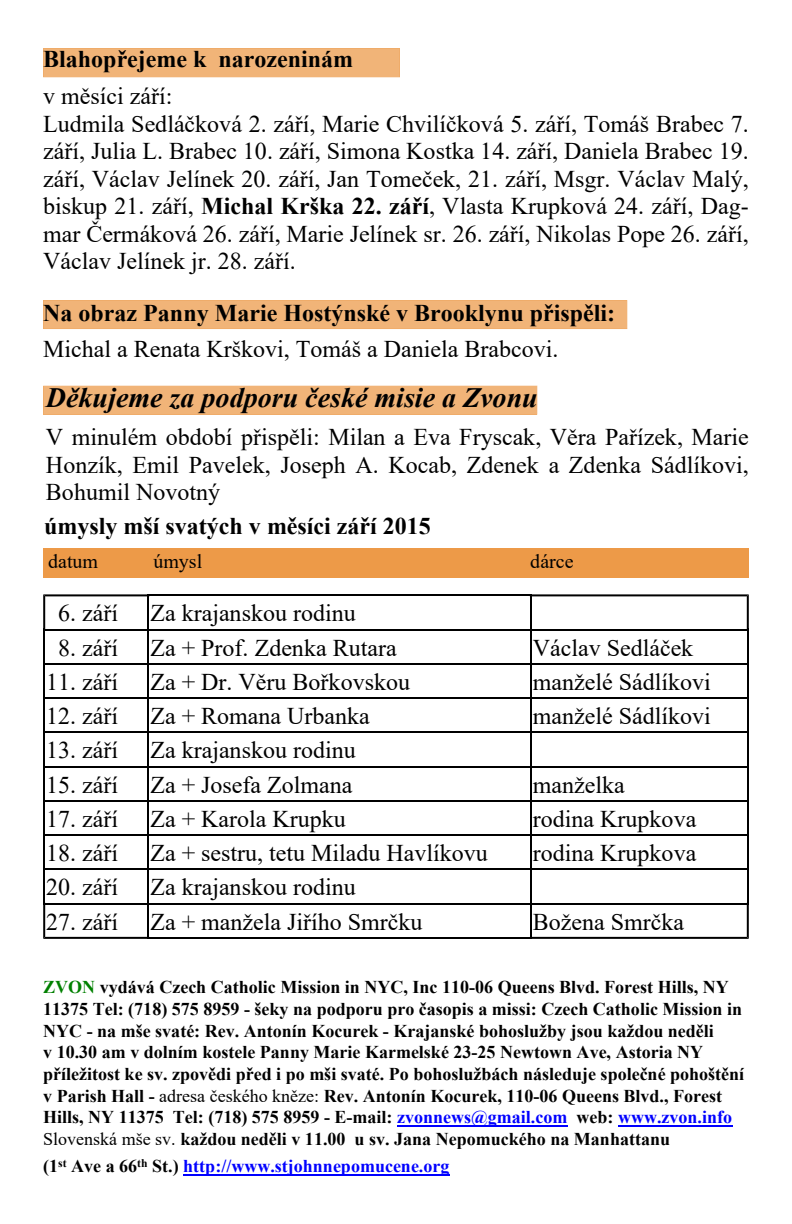
<style>
.page{position:relative;width:792px;height:1224px;background:#fff}
.page>*{position:absolute;margin:0;border:0;box-sizing:border-box;transform-origin:0 0}
.t1{font:italic 700 28px "Times New Roman";color:#000}
.t2{font:24px/27.6px "Times New Roman";color:#000;text-align:justify}
.t3{font:700 24px "Times New Roman";color:#000}
.t4{font:20px "Times New Roman";color:#000}
.t5{font:700 18px/21.6px "Times New Roman";color:#000}
.t6{font:700 18px "Times New Roman";color:#00f}
.s1{font-weight:700}
.s2{color:#008000}
.s3{font-weight:400}
.s4{color:#00f}
.s5{color:#000}
</style>
<div class="page">
<div style="left:43px;top:386px;width:494px;height:29px;background:#f1b478"></div>
<div style="left:43px;top:49px;width:357px;height:28px;background:#f1b478"></div>
<hr style="left:397px;top:1125px;width:170px;height:2px;background:#00f">
<hr style="left:618px;top:1125px;width:114px;height:2px;background:#00f">
<hr style="left:183px;top:1174px;width:267px;height:2px;background:#00f">
<div style="left:43px;top:548px;width:706px;height:29px;background:#ed9a48"></div>
<hr style="left:147px;top:594px;width:385px;height:2px;background:#000">
<hr style="left:147px;top:629px;width:385px;height:2px;background:#000">
<hr style="left:43px;top:663px;width:106px;height:2px;background:#000">
<hr style="left:147px;top:663px;width:385px;height:2px;background:#000">
<hr style="left:530px;top:663px;width:219px;height:2px;background:#000">
<hr style="left:43px;top:697px;width:106px;height:2px;background:#000">
<hr style="left:147px;top:697px;width:385px;height:2px;background:#000">
<hr style="left:530px;top:697px;width:219px;height:2px;background:#000">
<hr style="left:43px;top:731px;width:106px;height:2px;background:#000">
<hr style="left:147px;top:731px;width:385px;height:2px;background:#000">
<hr style="left:530px;top:731px;width:219px;height:2px;background:#000">
<hr style="left:43px;top:766px;width:106px;height:2px;background:#000">
<hr style="left:147px;top:766px;width:385px;height:2px;background:#000">
<hr style="left:530px;top:766px;width:219px;height:2px;background:#000">
<hr style="left:43px;top:800px;width:106px;height:2px;background:#000">
<hr style="left:147px;top:800px;width:385px;height:2px;background:#000">
<hr style="left:530px;top:800px;width:219px;height:2px;background:#000">
<hr style="left:43px;top:834px;width:106px;height:2px;background:#000">
<hr style="left:147px;top:834px;width:385px;height:2px;background:#000">
<hr style="left:530px;top:834px;width:219px;height:2px;background:#000">
<hr style="left:43px;top:868px;width:106px;height:2px;background:#000">
<hr style="left:147px;top:868px;width:385px;height:2px;background:#000">
<hr style="left:530px;top:868px;width:219px;height:2px;background:#000">
<hr style="left:147px;top:903px;width:385px;height:2px;background:#000">
<hr style="left:147px;top:937px;width:385px;height:2px;background:#000">
<svg style="left:43px;top:594px;width:104px;height:37px"></svg>
<hr style="left:43px;top:629px;width:2px;height:36px;background:#000">
<hr style="left:43px;top:663px;width:2px;height:36px;background:#000">
<hr style="left:43px;top:697px;width:2px;height:36px;background:#000">
<hr style="left:43px;top:731px;width:2px;height:37px;background:#000">
<hr style="left:43px;top:766px;width:2px;height:36px;background:#000">
<hr style="left:43px;top:800px;width:2px;height:36px;background:#000">
<hr style="left:43px;top:834px;width:2px;height:36px;background:#000">
<hr style="left:43px;top:868px;width:2px;height:37px;background:#000">
<svg style="left:43px;top:903px;width:104px;height:36px"></svg>
<hr style="left:147px;top:594px;width:2px;height:37px;background:#000">
<hr style="left:147px;top:629px;width:2px;height:36px;background:#000">
<hr style="left:147px;top:663px;width:2px;height:36px;background:#000">
<hr style="left:147px;top:697px;width:2px;height:36px;background:#000">
<hr style="left:147px;top:731px;width:2px;height:37px;background:#000">
<hr style="left:147px;top:766px;width:2px;height:36px;background:#000">
<hr style="left:147px;top:800px;width:2px;height:36px;background:#000">
<hr style="left:147px;top:834px;width:2px;height:36px;background:#000">
<hr style="left:147px;top:868px;width:2px;height:37px;background:#000">
<hr style="left:147px;top:903px;width:2px;height:36px;background:#000">
<hr style="left:530px;top:629px;width:2px;height:36px;background:#000">
<hr style="left:530px;top:663px;width:2px;height:36px;background:#000">
<hr style="left:530px;top:697px;width:2px;height:36px;background:#000">
<hr style="left:530px;top:731px;width:2px;height:37px;background:#000">
<hr style="left:530px;top:766px;width:2px;height:36px;background:#000">
<hr style="left:530px;top:800px;width:2px;height:36px;background:#000">
<hr style="left:530px;top:834px;width:2px;height:36px;background:#000">
<hr style="left:530px;top:868px;width:2px;height:37px;background:#000">
<svg style="left:530px;top:594px;width:219px;height:37px"></svg>
<hr style="left:747px;top:629px;width:2px;height:36px;background:#000">
<hr style="left:747px;top:663px;width:2px;height:36px;background:#000">
<hr style="left:747px;top:697px;width:2px;height:36px;background:#000">
<hr style="left:747px;top:731px;width:2px;height:37px;background:#000">
<hr style="left:747px;top:766px;width:2px;height:36px;background:#000">
<hr style="left:747px;top:800px;width:2px;height:36px;background:#000">
<hr style="left:747px;top:834px;width:2px;height:36px;background:#000">
<hr style="left:747px;top:868px;width:2px;height:37px;background:#000">
<svg style="left:530px;top:903px;width:219px;height:36px"></svg>
<svg style="left:43px;top:300px;width:584px;height:29px;background:#f0b377"></svg>
<p class="t3" style="left:43px;top:51px;width:312px">Blahopřejeme k narozeninám</p>
<p class="t2" style="left:43px;top:84px;width:707px;text-align:left">v měsíci září:<br>Ludmila Sedláčková 2. září, Marie Chvilíčková 5. září, Tomáš Brabec 7. září, Julia L. Brabec 10. září, Simona Kostka 14. září, Daniela Brabec 19. září, Václav Jelínek 20. září, Jan Tomeček, 21. září, Msgr. Václav Malý, biskup 21. září, <span class="s1">Michal Krška 22. září</span>, Vlasta Krupková 24. září, Dag&shy;mar Čermáková 26. září, Marie Jelínek sr. 26. září, Nikolas Pope 26. září, Václav Jelínek jr. 28. září.</p>
<p class="t3" style="left:43px;top:304px;width:573px">Na obraz Panny Marie Hostýnské v Brooklynu přispěli:</p>
<p class="t2" style="left:43px;top:338px;width:517px">Michal a Renata Krškovi, Tomáš a Daniela Brabcovi.</p>
<p class="t1" style="left:46px;top:388px;width:493px">Děkujeme za podporu české misie a Zvonu</p>
<p class="t2" style="left:46px;top:426px;width:704px">V minulém období přispěli: Milan a Eva Fryscak, Věra Pařízek, Marie Honzík, Emil Pavelek, Joseph A. Kocab, Zdenek a Zdenka Sádlíkovi, Bohumil Novotný</p>
<p class="t3" style="left:44px;top:518px;width:388px">úmysly mší svatých v měsíci září 2015</p>
<p class="t4" style="left:48px;top:554px;width:52px">datum</p>
<p class="t4" style="left:153px;top:554px;width:50px">úmysl</p>
<p class="t4" style="left:530px;top:554px;width:45px">dárce</p>
<p class="t2" style="left:58px;top:602px;width:61px">6. září</p>
<p class="t2" style="left:150px;top:602px;width:207px">Za krajanskou rodinu</p>
<p class="t2" style="left:58px;top:636px;width:61px">8. září</p>
<p class="t2" style="left:150px;top:636px;width:248px">Za + Prof. Zdenka Rutara</p>
<p class="t2" style="left:533px;top:636px;width:162px">Václav Sedláček</p>
<p class="t2" style="left:46px;top:670px;width:74px">11. září</p>
<p class="t2" style="left:150px;top:670px;width:261px">Za + Dr. Věru Bořkovskou</p>
<p class="t2" style="left:533px;top:670px;width:179px">manželé Sádlíkovi</p>
<p class="t2" style="left:46px;top:705px;width:74px">12. září</p>
<p class="t2" style="left:150px;top:705px;width:221px">Za + Romana Urbanka</p>
<p class="t2" style="left:533px;top:705px;width:179px">manželé Sádlíkovi</p>
<p class="t2" style="left:46px;top:739px;width:74px">13. září</p>
<p class="t2" style="left:150px;top:739px;width:207px">Za krajanskou rodinu</p>
<p class="t2" style="left:46px;top:773px;width:74px">15. září</p>
<p class="t2" style="left:150px;top:773px;width:204px">Za + Josefa Zolmana</p>
<p class="t2" style="left:533px;top:773px;width:93px">manželka</p>
<p class="t2" style="left:46px;top:807px;width:74px">17. září</p>
<p class="t2" style="left:150px;top:807px;width:197px">Za + Karola Krupku</p>
<p class="t2" style="left:533px;top:807px;width:165px">rodina Krupkova</p>
<p class="t2" style="left:46px;top:842px;width:74px">18. září</p>
<p class="t2" style="left:150px;top:842px;width:339px">Za + sestru, tetu Miladu Havlíkovu</p>
<p class="t2" style="left:533px;top:842px;width:165px">rodina Krupkova</p>
<p class="t2" style="left:46px;top:876px;width:74px">20. září</p>
<p class="t2" style="left:150px;top:876px;width:207px">Za krajanskou rodinu</p>
<p class="t2" style="left:46px;top:910px;width:74px">27. září</p>
<p class="t2" style="left:150px;top:910px;width:274px">Za + manžela Jiřího Smrčku</p>
<p class="t2" style="left:533px;top:910px;width:153px">Božena Smrčka</p>
<p class="t5" style="left:43px;top:978px;width:703px"><span class="s2">ZVON</span> vydává Czech Catholic Mission in NYC, Inc 110-06 Queens Blvd. Forest Hills, NY 11375 Tel: (718) 575 8959 - šeky na podporu pro časopis a missi: Czech Catholic Mission in NYC - na mše svaté: Rev. Antonín Kocurek - Krajanské bohoslužby jsou každou neděli<br>v 10.30 am v dolním kostele Panny Marie Karmelské 23-25 Newtown Ave, Astoria NY příležitost ke sv. zpovědi před i po mši svaté. Po bohoslužbách následuje společné pohoštění v Parish Hall - <span class="s3">adresa českého kněze:</span> Rev. Antonín Kocurek, 110-06 Queens Blvd., Forest Hills, NY 11375 Tel: (718) 575 8959 - E-mail: <span class="s4">zvonnews@gmail.com</span> web: <span class="s4">www.zvon.info </span><span class="s3">Slovenská mše sv.</span> každou neděli v 11.00 u sv. Jana Nepomuckého na Manhattanu</p>
<p class="t6" style="left:43px;top:1160px;width:408px"><span class="s5">(1</span><sup>st</sup> <span class="s5">Ave a 66</span><sup>th</sup> <span class="s5">St.)</span> http://www.stjohnnepomucene.org</p>
</div>
